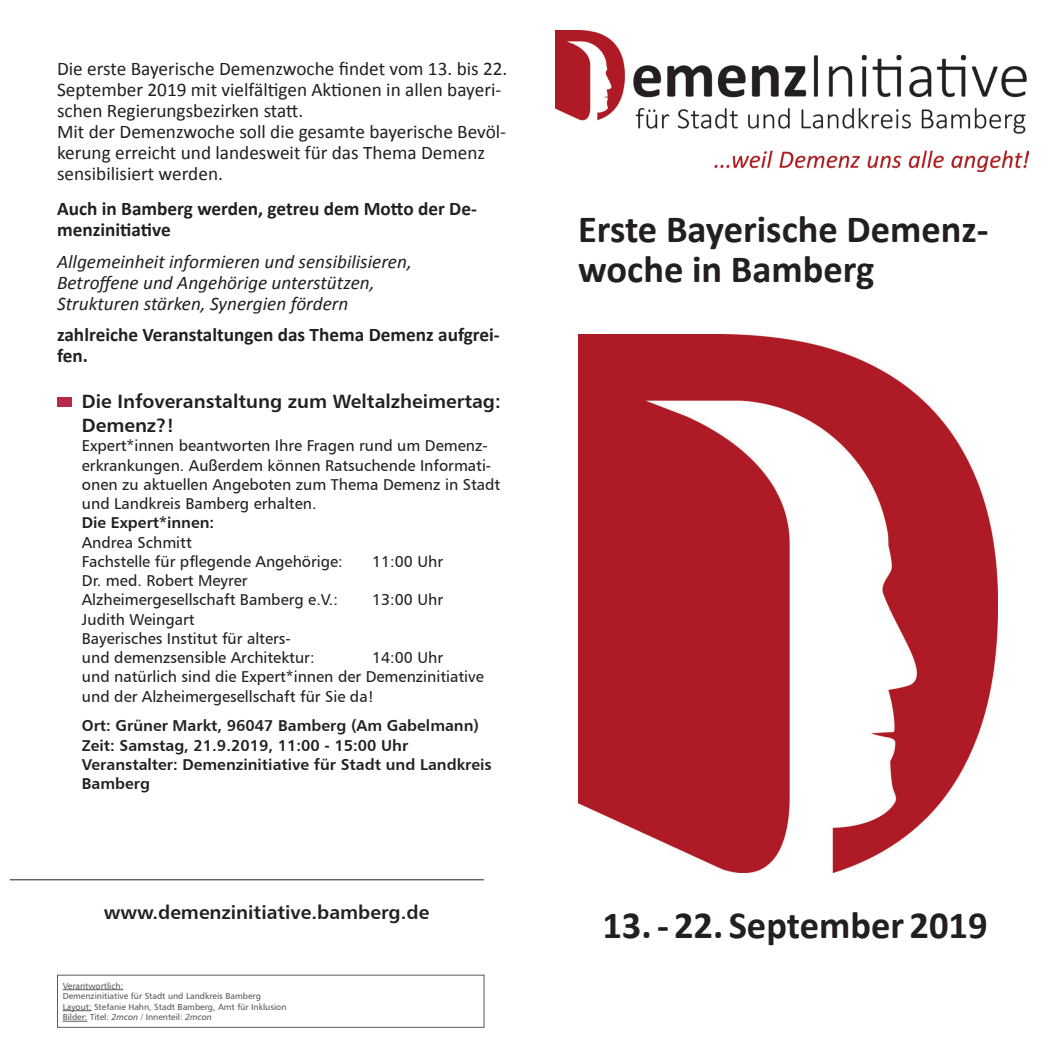
<style>
.page{position:relative;width:1062px;height:1062px;background:#fff}
.page>*{position:absolute;margin:0;border:0;box-sizing:border-box;transform-origin:0 0}
.t1{font:700 38.5px/40.2px "Calibri";color:#231f20}
.t2{font:19.25px/21px "Calibri";color:#231f20}
.t3{font:italic 19.25px/21px "Calibri";color:#231f20}
.t4{font:700 19.25px/21px "Calibri";color:#231f20}
.t5{font:19.25px/24.5px "Humanist 777 BT Bold B";color:#231f20}
.t6{font:15.75px/19.2px "Humanist 777 BT Roman B";color:#231f20}
.t7{font:15.75px/19.2px "Humanist 777 BT Bold B";color:#231f20}
.t8{font:8.75px/10.5px "Humanist 777 BT Roman B";color:#58595b}
.s1{font-family:"Humanist 777 BT Italic B"}
</style>
<div class="page">
<hr style="left:10px;top:879px;width:474px;height:1px;background:#231f20">
<hr style="left:63px;top:989px;width:60px;height:1px;background:#58595b">
<svg style="left:63px;top:1010px;width:29px;height:1px"></svg>
<svg style="left:63px;top:1021px;width:24px;height:1px"></svg>
<div style="left:57px;top:975px;width:427px;height:52px;border:1px solid #58595b"></div>
<img style="left:556px;top:31px;width:472px;height:140px">
<div style="left:57px;top:397px;width:15px;height:10px;background:#b8274c"></div>
<img style="left:578px;top:334px;width:419px;height:538px">
<p class="t2" style="left:57px;top:58px;width:452px">Die erste Bayerische Demenzwoche findet vom 13. bis 22.<br>September 2019 mit vielfältigen Aktionen in allen bayeri&shy;schen Regierungsbezirken statt.<br>Mit der Demenzwoche soll die gesamte bayerische Bevöl&shy;kerung erreicht und landesweit für das Thema Demenz sensibilisiert werden.</p>
<p class="t4" style="left:57px;top:198px;width:421px">Auch in Bamberg werden, getreu dem Motto der De&shy;menzinitiative</p>
<p class="t3" style="left:57px;top:250px;width:356px">Allgemeinheit informieren und sensibilisieren,<br>Betroffene und Angehörige unterstützen,<br>Strukturen stärken, Synergien fördern</p>
<p class="t4" style="left:57px;top:324px;width:444px">zahlreiche Veranstaltungen das Thema Demenz aufgrei&shy;fen.</p>
<p class="t5" style="left:82px;top:388px;width:420px">Die Infoveranstaltung zum Weltalzheimertag:<br>Demenz?!</p>
<p class="t6" style="left:82px;top:436px;width:420px">Expert*innen beantworten Ihre Fragen rund um Demenz&shy;erkrankungen. Außerdem können Ratsuchende Informati&shy;onen zu aktuellen Angeboten zum Thema Demenz in Stadt und Landkreis Bamberg erhalten.</p>
<p class="t7" style="left:82px;top:513px;width:134px">Die Expert*innen:</p>
<p class="t6" style="left:82px;top:532px;width:262px">Andrea Schmitt<br>Fachstelle für pflegende Angehörige:</p>
<p class="t6" style="left:372px;top:551px;width:73px">11:00 Uhr</p>
<p class="t6" style="left:82px;top:571px;width:257px">Dr. med. Robert Meyrer<br>Alzheimergesellschaft Bamberg e.V.:</p>
<p class="t6" style="left:372px;top:590px;width:73px">13:00 Uhr</p>
<p class="t6" style="left:82px;top:609px;width:234px">Judith Weingart<br>Bayerisches Institut für alters&shy;und demenzsensible Architektur:</p>
<p class="t6" style="left:82px;top:648px;width:403px;text-indent:290px">14:00 Uhr<br>und natürlich sind die Expert*innen der Demenzinitiative und der Alzheimergesellschaft für Sie da!</p>
<p class="t7" style="left:82px;top:716px;width:411px">Ort: Grüner Markt, 96047 Bamberg (Am Gabelmann)<br>Zeit: Samstag, 21.9.2019, 11:00 - 15:00 Uhr Veranstalter: Demenzinitiative für Stadt und Landkreis Bamberg</p>
<p class="t5" style="left:104px;top:899px;width:327px">www.demenzinitiative.bamberg.de</p>
<p class="t8" style="left:63px;top:980px;width:225px">Verantwortlich:<br>Demenzinitiative für Stadt und Landkreis Bamberg Layout: Stefanie Hahn, Stadt Bamberg, Amt für Inklusion Bilder: Titel: <span class="s1">2mcon /</span> Innenteil: <span class="s1">2mcon</span></p>
<h1 class="t1" style="left:578px;top:209px;width:412px">Erste Bayerische Demenz&shy;woche in Bamberg</h1>
<h1 class="t1" style="left:602px;top:905px;width:386px">13. - 22. September 2019</h1>
</div>
